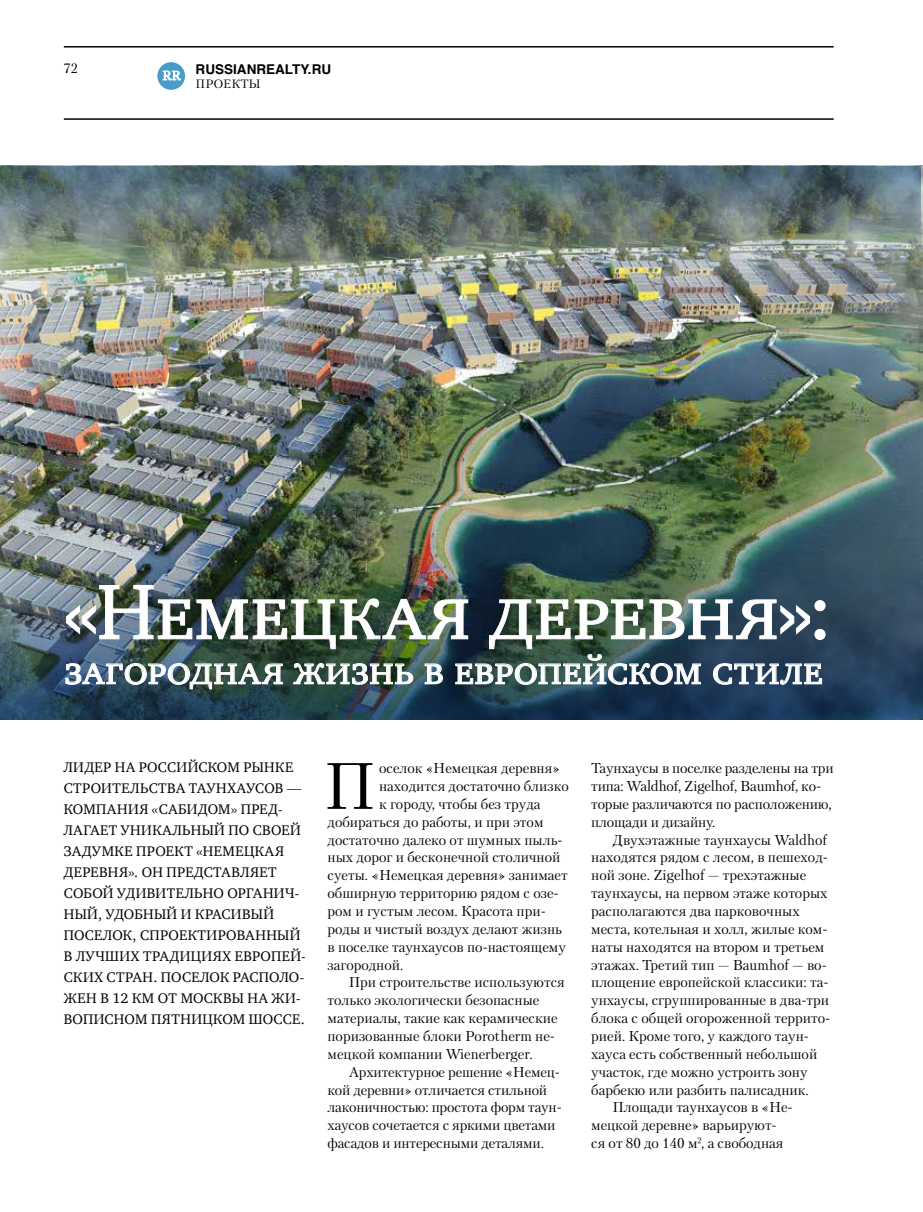
<style>
.page{position:relative;width:923px;height:1212px;background:#fff}
.page>*{position:absolute;margin:0;border:0;box-sizing:border-box;transform-origin:0 0}
.t1{font:79.5px "Charter SCC";letter-spacing:-.005em;color:#fff}
.t2{font:65.25px "Petersburg TF";color:#000}
.t3{font:40.5px "Charter SCC";letter-spacing:-.005em;color:#fff}
.t4{font:14.25px/17.9px "Petersburg TF";color:#000}
.t5{font:14.25px/21px "Charter C";letter-spacing:.03em;color:#000}
.t6{font:700 13.5px "Helvetica TF";color:#000}
.t7{font:13.5px "Petersburg TF";color:#000}
.t8{font:12.6px "Petersburg TF";color:#fff}
.t9{font:12px "Petersburg TF";color:#000}
</style>
<div class="page">
<hr style="left:64px;top:118px;width:769px;height:2px;background:#000">
<hr style="left:64px;top:46px;width:769px;height:2px;background:#000">
<div style="left:157px;top:62px;width:28px;height:28px;background:#499bc8;border-radius:50%"></div>
<svg style="left:163px;top:71px;width:18px;height:9px"></svg>
<img style="left:0;top:166px;width:923px;height:393px">
<img style="left:0;top:559px;width:923px;height:160px">
<svg style="left:0;top:166px;width:921px;height:89px;background:#63736f"></svg>
<img style="left:66px;top:585px;width:759px;height:104px">
<p class="t7" style="left:64px;top:60px;width:16px">72</p>
<p class="t6" style="left:196px;top:58px;width:137px">RUSSIANREALTY.RU</p>
<p class="t9" style="left:196px;top:77px;width:66px">Проекты</p>
<p class="t8" style="left:162px;top:68px;width:20px">RR</p>
<h1 class="t1" style="left:64px;top:568px;width:770px">«Немецкая деревня»:</h1>
<h3 class="t3" style="left:64px;top:648px;width:760px">загородная жизнь в европейском стиле</h3>
<p class="t5" style="left:64px;top:756px;width:243px">ЛИДЕР НА РОССИЙСКОМ РЫНКЕ<br>СТРОИТЕЛЬСТВА ТАУНХАУСОВ —<br>КОМПАНИЯ «САБИДОМ» ПРЕД-<br>ЛАГАЕТ УНИКАЛЬНЫЙ ПО СВОЕЙ<br>ЗАДУМКЕ ПРОЕКТ «НЕМЕЦКАЯ<br>ДЕРЕВНЯ». ОН ПРЕДСТАВЛЯЕТ<br>СОБОЙ УДИВИТЕЛЬНО ОРГАНИЧ-<br>НЫЙ, УДОБНЫЙ И КРАСИВЫЙ<br>ПОСЕЛОК, СПРОЕКТИРОВАННЫЙ<br>В ЛУЧШИХ ТРАДИЦИЯХ ЕВРОПЕЙ-<br>СКИХ СТРАН. ПОСЕЛОК РАСПОЛО-<br>ЖЕН В 12 КМ ОТ МОСКВЫ НА ЖИ-<br>ВОПИСНОМ ПЯТНИЦКОМ ШОССЕ.</p>
<h2 class="t2" style="left:323px;top:746px;width:54px">П</h2>
<p class="t4" style="left:379px;top:759px;width:182px">оселок «Немецкая деревня»</p>
<p class="t4" style="left:379px;top:777px;width:191px">находится достаточно близко</p>
<p class="t4" style="left:379px;top:795px;width:163px">к городу, чтобы без труда</p>
<p class="t4" style="left:327px;top:812px;width:217px">добираться до работы, и при этом</p>
<p class="t4" style="left:327px;top:830px;width:237px">достаточно далеко от шумных пыль-</p>
<p class="t4" style="left:327px;top:848px;width:234px">ных дорог и бесконечной столичной</p>
<p class="t4" style="left:327px;top:866px;width:242px">суеты. «Немецкая деревня» занимает</p>
<p class="t4" style="left:327px;top:884px;width:233px">обширную территорию рядом с озе-</p>
<p class="t4" style="left:327px;top:902px;width:220px">ром и густым лесом. Красота при-</p>
<p class="t4" style="left:327px;top:920px;width:236px">роды и чистый воздух делают жизнь</p>
<p class="t4" style="left:327px;top:937px;width:240px">в поселке таунхаусов по-настоящему</p>
<p class="t4" style="left:327px;top:955px;width:77px">загородной.</p>
<p class="t4" style="left:349px;top:973px;width:218px">При строительстве используются</p>
<p class="t4" style="left:327px;top:991px;width:213px">только экологически безопасные</p>
<p class="t4" style="left:327px;top:1009px;width:232px">материалы, такие как керамические</p>
<p class="t4" style="left:327px;top:1027px;width:229px">поризованные блоки Porotherm не-</p>
<p class="t4" style="left:327px;top:1045px;width:207px">мецкой компании Wienerberger.</p>
<p class="t4" style="left:349px;top:1062px;width:212px">Архитектурное решение «Немец-</p>
<p class="t4" style="left:327px;top:1080px;width:221px">кой деревни» отличается стильной</p>
<p class="t4" style="left:327px;top:1098px;width:236px">лаконичностью: простота форм таун-</p>
<p class="t4" style="left:327px;top:1116px;width:229px">хаусов сочетается с яркими цветами</p>
<p class="t4" style="left:327px;top:1134px;width:218px">фасадов и интересными деталями.</p>
<p class="t4" style="left:591px;top:759px;width:244px">Таунхаусы в поселке разделены на три типа: Waldhof, Zigelhof, Baumhof, ко&shy;торые различаются по расположению, площади и дизайну.</p>
<p class="t4" style="left:612px;top:830px;width:216px">Двухэтажные таунхаусы Waldhof</p>
<p class="t4" style="left:591px;top:848px;width:238px">находятся рядом с лесом, в пешеход-</p>
<p class="t4" style="left:591px;top:866px;width:216px">ной зоне. Zigelhof — трехэтажные</p>
<p class="t4" style="left:591px;top:884px;width:238px">таунхаусы, на первом этаже которых</p>
<p class="t4" style="left:591px;top:902px;width:210px">располагаются два парковочных</p>
<p class="t4" style="left:591px;top:919px;width:238px">места, котельная и холл, жилые ком-</p>
<p class="t4" style="left:591px;top:937px;width:235px">наты находятся на втором и третьем</p>
<p class="t4" style="left:591px;top:955px;width:237px">этажах. Третий тип — Baumhof — во-</p>
<p class="t4" style="left:591px;top:973px;width:239px">площение европейской классики: та-</p>
<p class="t4" style="left:591px;top:991px;width:239px">унхаусы, сгруппированные в два-три</p>
<p class="t4" style="left:591px;top:1009px;width:241px">блока с общей огороженной террито-</p>
<p class="t4" style="left:591px;top:1027px;width:219px">рией. Кроме того, у каждого таун-</p>
<p class="t4" style="left:591px;top:1044px;width:228px">хауса есть собственный небольшой</p>
<p class="t4" style="left:591px;top:1062px;width:218px">участок, где можно устроить зону</p>
<p class="t4" style="left:591px;top:1080px;width:219px">барбекю или разбить палисадник.</p>
<p class="t4" style="left:612px;top:1098px;width:182px">Площади таунхаусов в «Не-</p>
<p class="t4" style="left:591px;top:1116px;width:187px">мецкой деревне» варьируют-</p>
<p class="t4" style="left:591px;top:1134px;width:194px">ся от 80 до 140 м², а свободная</p>
</div>
